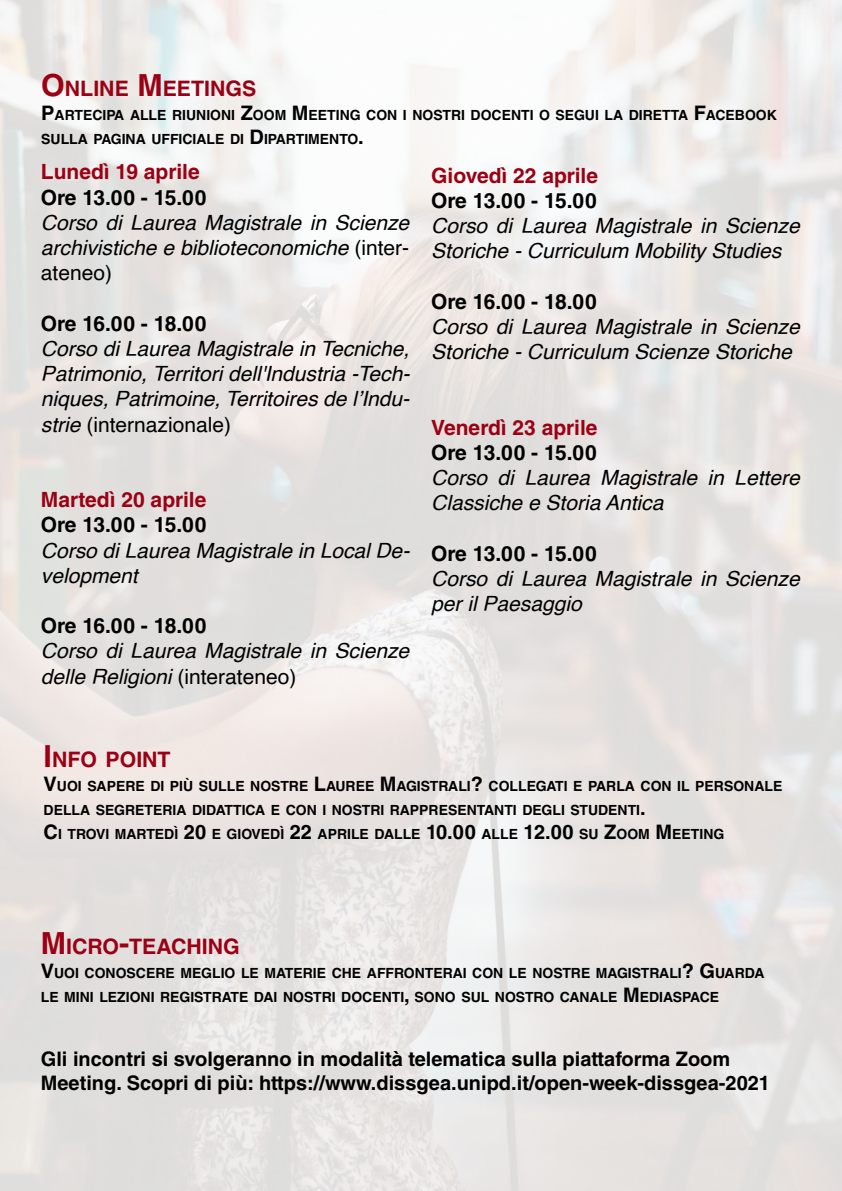
<style>
.page{position:relative;width:842px;height:1191px;background:#fff}
.page>*{position:absolute;margin:0;border:0;box-sizing:border-box;transform-origin:0 0}
.t1{font:700 21.3px "Helvetica LT Std";color:#9b0014}
.t2{font:italic 21px/25.2px "Helvetica";color:#000}
.t3{font:700 21px "Helvetica LT Std";letter-spacing:-.01em;color:#000}
.t4{font:700 21px "Helvetica LT Std";color:#9b0014}
.t5{font:700 20px/24px "Helvetica LT Std";color:#000}
.t6{font:700 14px/24px "Helvetica LT Std";color:#000}
.s1{font-size:30.5px}
.s2{font-size:20px}
.s3{font-style:normal}
</style>
<div class="page">
<p class="t1" style="left:41px;top:76px;width:217px"><span class="s1">O</span>NLINE <span class="s1">M</span>EETINGS</p>
<p class="t6" style="left:41px;top:103px;width:737px"><span class="s2">P</span>ARTECIPA ALLE RIUNIONI <span class="s2">Z</span>OOM <span class="s2">M</span>EETING CON I NOSTRI DOCENTI O SEGUI LA DIRETTA <span class="s2">F</span>ACEBOOK<br>SULLA PAGINA UFFICIALE DI <span class="s2">D</span>IPARTIMENTO<span class="s2">.</span></p>
<p class="t4" style="left:41px;top:159px;width:160px">Lunedì 19 aprile</p>
<p class="t3" style="left:41px;top:184px;width:167px">Ore 13.00 - 15.00</p>
<p class="t2" style="left:41px;top:210px;width:370px;text-align:justify">Corso di Laurea Magistrale in Scienze archivistiche e biblioteconomiche <span class="s3">(inter&shy;ateneo)</span></p>
<p class="t3" style="left:41px;top:310px;width:167px">Ore 16.00 - 18.00</p>
<p class="t2" style="left:41px;top:336px;width:370px;text-align:justify">Corso di Laurea Magistrale in Tecniche, Patrimonio, Territori dell'Industria -Tech&shy;niques, Patrimoine, Territoires de l’Indu&shy;strie <span class="s3">(internazionale)</span></p>
<p class="t4" style="left:431px;top:162px;width:168px">Giovedì 22 aprile</p>
<p class="t3" style="left:431px;top:187px;width:167px">Ore 13.00 - 15.00</p>
<p class="t2" style="left:431px;top:213px;width:370px">Corso di Laurea Magistrale in Scienze<br>Storiche - Curriculum Mobility Studies</p>
<p class="t3" style="left:431px;top:288px;width:167px">Ore 16.00 - 18.00</p>
<p class="t2" style="left:431px;top:314px;width:370px">Corso di Laurea Magistrale in Scienze<br>Storiche - Curriculum Scienze Storiche</p>
<p class="t4" style="left:431px;top:414px;width:168px">Venerdì 23 aprile</p>
<p class="t3" style="left:431px;top:439px;width:167px">Ore 13.00 - 15.00</p>
<p class="t2" style="left:431px;top:465px;width:370px">Corso di Laurea Magistrale in Lettere<br>Classiche e Storia Antica</p>
<p class="t3" style="left:431px;top:540px;width:167px">Ore 13.00 - 15.00</p>
<p class="t2" style="left:431px;top:566px;width:370px">Corso di Laurea Magistrale in Scienze per il Paesaggio</p>
<p class="t4" style="left:41px;top:487px;width:167px">Martedì 20 aprile</p>
<p class="t3" style="left:41px;top:512px;width:167px">Ore 13.00 - 15.00</p>
<p class="t2" style="left:41px;top:538px;width:370px">Corso di Laurea Magistrale in Local De&shy;velopment</p>
<p class="t3" style="left:41px;top:613px;width:167px">Ore 16.00 - 18.00</p>
<p class="t2" style="left:41px;top:639px;width:370px">Corso di Laurea Magistrale in Scienze delle Religioni <span class="s3">(interateneo)</span></p>
<p class="t1" style="left:44px;top:746px;width:129px"><span class="s1">I</span>NFO POINT</p>
<p class="t6" style="left:44px;top:774px;width:740px"><span class="s2">V</span>UOI SAPERE DI PIÙ SULLE NOSTRE <span class="s2">L</span>AUREE <span class="s2">M</span>AGISTRALI<span class="s2">?</span> COLLEGATI E PARLA CON IL PERSONALE<br>DELLA SEGRETERIA DIDATTICA E CON I NOSTRI RAPPRESENTANTI DEGLI STUDENTI<span class="s2">.<br>C</span>I TROVI MARTEDÌ <span class="s2">20</span> E GIOVEDÌ <span class="s2">22</span> APRILE DALLE <span class="s2">10.00</span> ALLE <span class="s2">12.00</span> SU <span class="s2">Z</span>OOM <span class="s2">M</span>EETING</p>
<p class="t1" style="left:41px;top:933px;width:200px"><span class="s1">M</span>ICRO<span class="s1">-</span>TEACHING</p>
<p class="t6" style="left:41px;top:960px;width:725px"><span class="s2">V</span>UOI CONOSCERE MEGLIO LE MATERIE CHE AFFRONTERAI CON LE NOSTRE MAGISTRALI<span class="s2">? G</span>UARDA<br>LE MINI LEZIONI REGISTRATE DAI NOSTRI DOCENTI<span class="s2">,</span> SONO SUL NOSTRO CANALE <span class="s2">M</span>EDIASPACE</p>
<p class="t5" style="left:41px;top:1046px;width:731px">Gli incontri si svolgeranno in modalità telematica sulla piattaforma Zoom<br>Meeting. Scopri di più: https://www.dissgea.unipd.it/open-week-dissgea-2021</p>
</div>
